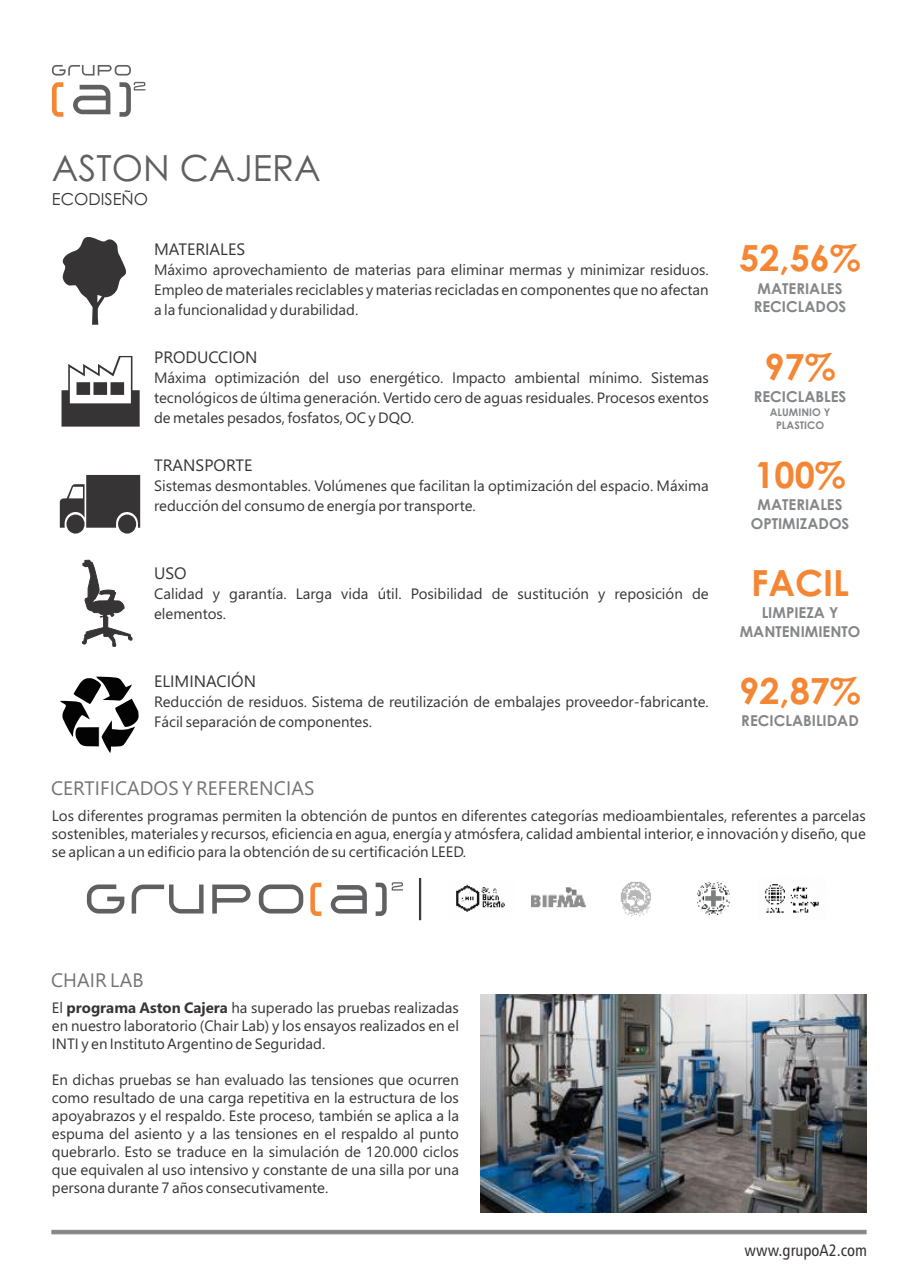
<style>
.page{position:relative;width:918px;height:1265px;background:#fff}
.page>*{position:absolute;margin:0;border:0;box-sizing:border-box;transform-origin:0 0}
.t1{font:700 36px "Century Gothic";color:#f58634}
.t2{font:36px "Century Gothic";color:#606062}
.t3{font:19.5px "Segoe UI";letter-spacing:.005em;color:#727376}
.t4{font:16.5px "Segoe UI";color:#373435}
.t5{font:16.5px "Humanist 777 BT Roman Condensed B";color:#373435}
.t6{font:16.5px "Century Gothic";color:#373435}
.t7{font:15px/18px "Segoe UI";color:#373435;text-align:justify}
.t8{font:700 15px/18.1px "Century Gothic";color:#848688;text-align:center}
.t9{font:700 10.5px/12.8px "Century Gothic";color:#848688;text-align:center}
.s1{font-weight:700}
</style>
<div class="page">
<svg style="left:52px;top:82px;width:11px;height:35px"></svg>
<svg style="left:73px;top:82px;width:72px;height:35px"></svg>
<svg style="left:52px;top:65px;width:79px;height:11px"></svg>
<hr style="left:52px;top:1230px;width:814px;height:4px;background:#848688">
<svg style="left:62px;top:237px;width:64px;height:88px"></svg>
<svg style="left:62px;top:356px;width:78px;height:70px"></svg>
<svg style="left:60px;top:475px;width:80px;height:58px"></svg>
<svg style="left:82px;top:560px;width:51px;height:86px"></svg>
<svg style="left:60px;top:676px;width:79px;height:77px"></svg>
<img style="left:456px;top:884px;width:49px;height:28px">
<img style="left:531px;top:887px;width:55px;height:21px">
<img style="left:621px;top:881px;width:30px;height:35px">
<img style="left:698px;top:882px;width:32px;height:33px">
<img style="left:765px;top:884px;width:54px;height:29px">
<svg style="left:87px;top:882px;width:316px;height:34px"></svg>
<div style="left:419px;top:878px;width:2px;height:42px;background:#373435;border:1px solid #373435"></div>
<img style="left:480px;top:994px;width:386px;height:218px">
<h1 class="t2" style="left:52px;top:154px;width:270px">ASTON CAJERA</h1>
<p class="t6" style="left:52px;top:193px;width:98px">ECODISEÑO</p>
<p class="t4" style="left:154px;top:243px;width:93px">MATERIALES</p>
<p class="t7" style="left:154px;top:261px;width:556px;line-height:20px">Máximo aprovechamiento de materias para eliminar mermas y minimizar residuos.<br>Empleo de materiales reciclables y materias recicladas en componentes que no afectan a la funcionalidad y durabilidad.</p>
<p class="t4" style="left:154px;top:351px;width:105px">PRODUCCION</p>
<p class="t7" style="left:154px;top:369px;width:556px;line-height:20px">Máxima optimización del uso energético. Impacto ambiental mínimo. Sistemas tecnológicos de última generación. Vertido cero de aguas residuales. Procesos exentos de metales pesados, fosfatos, OC y DQO.</p>
<p class="t4" style="left:154px;top:459px;width:100px">TRANSPORTE</p>
<p class="t7" style="left:154px;top:477px;width:556px;line-height:20px">Sistemas desmontables. Volúmenes que facilitan la optimización del espacio. Máxima reducción del consumo de energía por transporte.</p>
<p class="t4" style="left:154px;top:567px;width:34px">USO</p>
<p class="t7" style="left:154px;top:585px;width:556px;line-height:20px">Calidad y garantía. Larga vida útil. Posibilidad de sustitución y reposición de elementos.</p>
<p class="t4" style="left:154px;top:675px;width:103px">ELIMINACIÓN</p>
<p class="t7" style="left:154px;top:693px;width:556px;line-height:20px">Reducción de residuos. Sistema de reutilización de embalajes proveedor-fabricante.<br>Fácil separación de componentes.</p>
<h1 class="t1" style="left:739px;top:244px;width:123px">52,56%</h1>
<p class="t8" style="left:754px;top:281px;width:94px;text-align:left">MATERIALES<br>RECICLADOS</p>
<h1 class="t1" style="left:764px;top:352px;width:73px">97%</h1>
<p class="t8" style="left:754px;top:389px;width:94px">RECICLABLES</p>
<p class="t9" style="left:770px;top:407px;width:62px">ALUMINIO Y<br>PLASTICO</p>
<h1 class="t1" style="left:754px;top:460px;width:93px">100%</h1>
<p class="t8" style="left:751px;top:497px;width:100px">MATERIALES<br>OPTIMIZADOS</p>
<h1 class="t1" style="left:751px;top:568px;width:99px">FACIL</h1>
<p class="t8" style="left:740px;top:605px;width:122px">LIMPIEZA Y<br>MANTENIMIENTO</p>
<h1 class="t1" style="left:739px;top:676px;width:123px">92,87%</h1>
<p class="t8" style="left:741px;top:713px;width:119px">RECICLABILIDAD</p>
<h2 class="t3" style="left:51px;top:781px;width:265px">CERTIFICADOS Y REFERENCIAS</h2>
<p class="t7" style="left:52px;top:808px;width:816px">Los diferentes programas permiten la obtención de puntos en diferentes categorías medioambientales, referentes a parcelas sostenibles, materiales y recursos, eficiencia en agua, energía y atmósfera, calidad ambiental interior, e innovación y diseño, que se aplican a un edificio para la obtención de su certificación LEED.</p>
<h2 class="t3" style="left:51px;top:973px;width:94px">CHAIR LAB</h2>
<p class="t7" style="left:52px;top:1000px;width:409px">El <span class="s1">programa Aston Cajera</span> ha superado las pruebas realizadas en nuestro laboratorio (Chair Lab) y los ensayos realizados en el INTI y en Instituto Argentino de Seguridad.</p>
<p class="t7" style="left:52px;top:1072px;width:409px">En dichas pruebas se han evaluado las tensiones que ocurren como resultado de una carga repetitiva en la estructura de los apoyabrazos y el respaldo. Este proceso, también se aplica a la espuma del asiento y a las tensiones en el respaldo al punto quebrarlo. Esto se traduce en la simulación de 120.000 ciclos que equivalen al uso intensivo y constante de una silla por una persona durante 7 años consecutivamente.</p>
<p class="t5" style="left:745px;top:1243px;width:124px">www.grupoA2.com</p>
</div>
